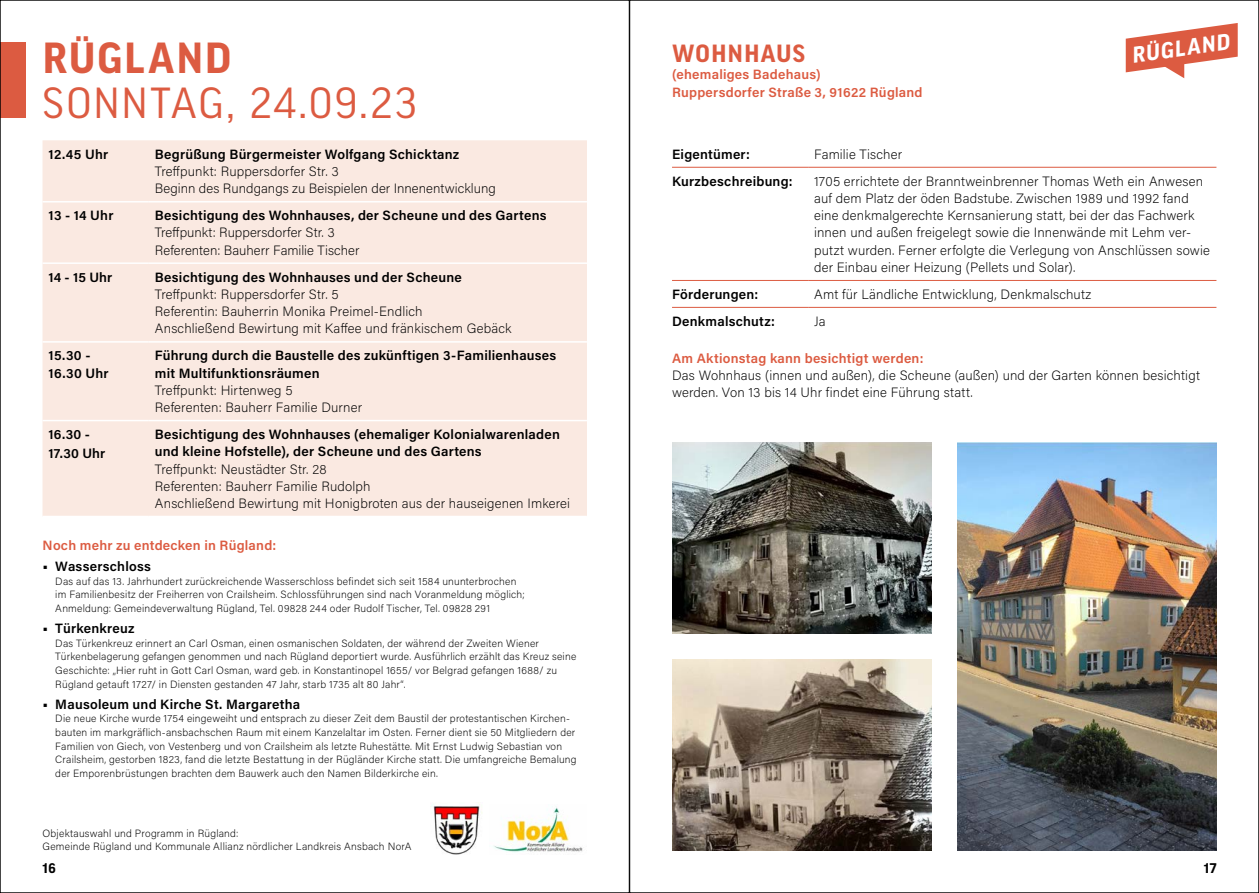
<style>
.page{position:relative;width:1259px;height:893px;background:#fff}
.page>*{position:absolute;margin:0;border:0;box-sizing:border-box;transform-origin:0 0}
.t1{font:42px "Good Pro";letter-spacing:.05em;color:#dc5b41}
.t2{font:700 42px "Good Pro";letter-spacing:.05em;color:#dc5b41}
.t3{font:700 24px "Good Pro";letter-spacing:.06em;color:#dc5b41}
.t4{font:700 21.9px "Good Pro";color:#fff}
.t5{font:200 13.5px/17.2px "Acumin Pro";letter-spacing:.015em;color:#000}
.t6{font:600 13.5px/17.2px "Acumin Pro";letter-spacing:.02em;color:#000}
.t7{font:600 13.5px/17.2px "Acumin Pro";letter-spacing:.02em;color:#dc5b41}
.t8{font:700 13.5px "Good Pro";color:#000}
.t9{font:200 10.5px/13.5px "Acumin Pro";letter-spacing:.02em;color:#000}
.s1{font-family:"Acumin Variable Concept";font-weight:400;font-size:14.25px}
</style>
<div class="page">
<div style="left:0;top:42px;width:26px;height:75px;background:#dc5b41"></div>
<hr style="left:672px;top:167px;width:136px;height:1px;background:#dc5b41">
<hr style="left:808px;top:167px;width:408px;height:1px;background:#dc5b41">
<hr style="left:672px;top:280px;width:136px;height:1px;background:#dc5b41">
<hr style="left:808px;top:280px;width:408px;height:1px;background:#dc5b41">
<hr style="left:672px;top:307px;width:136px;height:1px;background:#dc5b41">
<hr style="left:808px;top:307px;width:408px;height:1px;background:#dc5b41">
<svg style="left:1125px;top:23px;width:112px;height:55px"></svg>
<img style="left:672px;top:442px;width:259px;height:192px">
<img style="left:672px;top:659px;width:259px;height:191px">
<img style="left:957px;top:442px;width:259px;height:408px">
<div style="left:43px;top:140px;width:544px;height:376px;background:#fae9e1"></div>
<hr style="left:43px;top:201px;width:106px;height:1px;background:#fff">
<hr style="left:149px;top:201px;width:438px;height:1px;background:#fff">
<hr style="left:43px;top:262px;width:106px;height:2px;background:#fff">
<hr style="left:149px;top:262px;width:438px;height:2px;background:#fff">
<hr style="left:43px;top:341px;width:106px;height:2px;background:#fff">
<hr style="left:149px;top:341px;width:438px;height:2px;background:#fff">
<hr style="left:43px;top:420px;width:106px;height:1px;background:#fff">
<hr style="left:149px;top:420px;width:438px;height:1px;background:#fff">
<img style="left:431px;top:802px;width:51px;height:53px">
<img style="left:493px;top:807px;width:90px;height:46px">
<h1 class="t2" style="left:43px;top:34px;width:190px">RÜGLAND</h1>
<h1 class="t1" style="left:43px;top:78px;width:376px">SONNTAG, 24.09.23</h1>
<p class="t6" style="left:49px;top:145px;width:61px">12.45 Uhr</p>
<p class="t6" style="left:155px;top:145px;width:306px">Begrüßung Bürgermeister Wolfgang Schicktanz</p>
<p class="t5" style="left:155px;top:162px;width:342px">Treffpunkt: Ruppersdorfer Str. 3<br>Beginn des Rundgangs zu Beispielen der Innenentwicklung</p>
<p class="t6" style="left:49px;top:206px;width:66px">13 - 14 Uhr</p>
<p class="t6" style="left:155px;top:206px;width:393px">Besichtigung des Wohnhauses, der Scheune und des Gartens</p>
<p class="t5" style="left:155px;top:224px;width:206px">Treffpunkt: Ruppersdorfer Str. 3<br>Referenten: Bauherr Familie Tischer</p>
<p class="t6" style="left:49px;top:268px;width:65px">14 - 15 Uhr</p>
<p class="t6" style="left:155px;top:268px;width:308px">Besichtigung des Wohnhauses und der Scheune</p>
<p class="t5" style="left:155px;top:285px;width:358px">Treffpunkt: Ruppersdorfer Str. 5<br>Referentin: Bauherrin Monika Preimel-Endlich<br>Anschließend Bewirtung mit Kaffee und fränkischem Gebäck</p>
<p class="t6" style="left:49px;top:346px;width:62px">15.30 -<br>16.30 Uhr</p>
<p class="t6" style="left:155px;top:346px;width:403px">Führung durch die Baustelle des zukünftigen 3-Familienhauses mit Multifunktionsräumen</p>
<p class="t5" style="left:155px;top:381px;width:209px">Treffpunkt: Hirtenweg 5<br>Referenten: Bauherr Familie Durner</p>
<p class="t6" style="left:49px;top:424px;width:58px;line-height:19.4px">16.30 -<br>17.30 Uhr</p>
<p class="t6" style="left:155px;top:425px;width:406px">Besichtigung des Wohnhauses (ehemaliger Kolonialwarenladen und kleine Hofstelle), der Scheune und des Gartens</p>
<p class="t5" style="left:155px;top:460px;width:417px">Treffpunkt: Neustädter Str. 28<br>Referenten: Bauherr Familie Rudolph<br>Anschließend Bewirtung mit Honigbroten aus der hauseigenen Imkerei</p>
<p class="t7" style="left:43px;top:536px;width:235px">Noch mehr zu entdecken in Rügland:</p>
<p class="t6" style="left:43px;top:557px;width:110px"><span class="s1">•</span> Wasserschloss</p>
<p class="t9" style="left:55px;top:574px;width:471px">Das auf das 13. Jahrhundert zurückreichende Wasserschloss befindet sich seit 1584 ununterbrochen im Familienbesitz der Freiherren von Crailsheim. Schlossführungen sind nach Voranmeldung möglich;<br>Anmeldung: Gemeindeverwaltung Rügland, Tel. 09828 244 oder Rudolf Tischer, Tel. 09828 291</p>
<p class="t6" style="left:43px;top:619px;width:93px"><span class="s1">•</span> Türkenkreuz</p>
<p class="t9" style="left:55px;top:636px;width:522px">Das Türkenkreuz erinnert an Carl Osman, einen osmanischen Soldaten, der während der Zweiten Wiener Türkenbelagerung gefangen genommen und nach Rügland deportiert wurde. Ausführlich erzählt das Kreuz seine Geschichte: „Hier ruht in Gott Carl Osman, ward geb. in Konstantinopel 1655/ vor Belgrad gefangen 1688/ zu Rügland getauft 1727/ in Diensten gestanden 47 Jahr, starb 1735 alt 80 Jahr“.</p>
<p class="t6" style="left:43px;top:695px;width:259px"><span class="s1">•</span> Mausoleum und Kirche St. Margaretha</p>
<p class="t9" style="left:55px;top:712px;width:523px">Die neue Kirche wurde 1754 eingeweiht und entsprach zu dieser Zeit dem Baustil der protestantischen Kirchen&shy;bauten im markgräflich-ansbachschen Raum mit einem Kanzelaltar im Osten. Ferner dient sie 50 Mitgliedern der Familien von Giech, von Vestenberg und von Crailsheim als letzte Ruhestätte. Mit Ernst Ludwig Sebastian von Crailsheim, gestorben 1823, fand die letzte Bestattung in der Rügländer Kirche statt. Die umfangreiche Bemalung der Emporenbrüstungen brachten dem Bauwerk auch den Namen Bilderkirche ein.</p>
<p class="t9" style="left:43px;top:826px;width:370px">Objektauswahl und Programm in Rügland:<br>Gemeinde Rügland und Kommunale Allianz nördlicher Landkreis Ansbach NorA</p>
<h2 class="t3" style="left:672px;top:40px;width:134px">WOHNHAUS</h2>
<h3 class="t4" style="left:1129px;top:43px;width:100px;rotate:-8deg">RÜGLAND</h3>
<p class="t7" style="left:672px;top:65px;width:252px">(ehemaliges Badehaus)<br>Ruppersdorfer Straße 3, 91622 Rügland</p>
<p class="t6" style="left:672px;top:145px;width:79px">Eigentümer:</p>
<p class="t5" style="left:814px;top:145px;width:90px">Familie Tischer</p>
<p class="t6" style="left:672px;top:172px;width:122px">Kurzbeschreibung:</p>
<p class="t5" style="left:814px;top:172px;width:397px">1705 errichtete der Branntweinbrenner Thomas Weth ein Anwesen auf dem Platz der öden Badstube. Zwischen 1989 und 1992 fand eine denkmalgerechte Kernsanierung statt, bei der das Fachwerk innen und außen freigelegt sowie die Innenwände mit Lehm ver&shy;putzt wurden. Ferner erfolgte die Verlegung von Anschlüssen sowie der Einbau einer Heizung (Pellets und Solar).</p>
<p class="t6" style="left:672px;top:285px;width:88px">Förderungen:</p>
<p class="t5" style="left:814px;top:285px;width:279px">Amt für Ländliche Entwicklung, Denkmalschutz</p>
<p class="t6" style="left:672px;top:312px;width:104px">Denkmalschutz:</p>
<p class="t5" style="left:814px;top:312px;width:13px">Ja</p>
<p class="t7" style="left:672px;top:349px;width:253px">Am Aktionstag kann besichtigt werden:</p>
<p class="t5" style="left:672px;top:366px;width:529px">Das Wohnhaus (innen und außen), die Scheune (außen) und der Garten können besichtigt werden. Von 13 bis 14 Uhr findet eine Führung statt.</p>
<p class="t8" style="left:43px;top:861px;width:15px">16</p>
<p class="t8" style="left:1203px;top:861px;width:14px">17</p>
</div>
